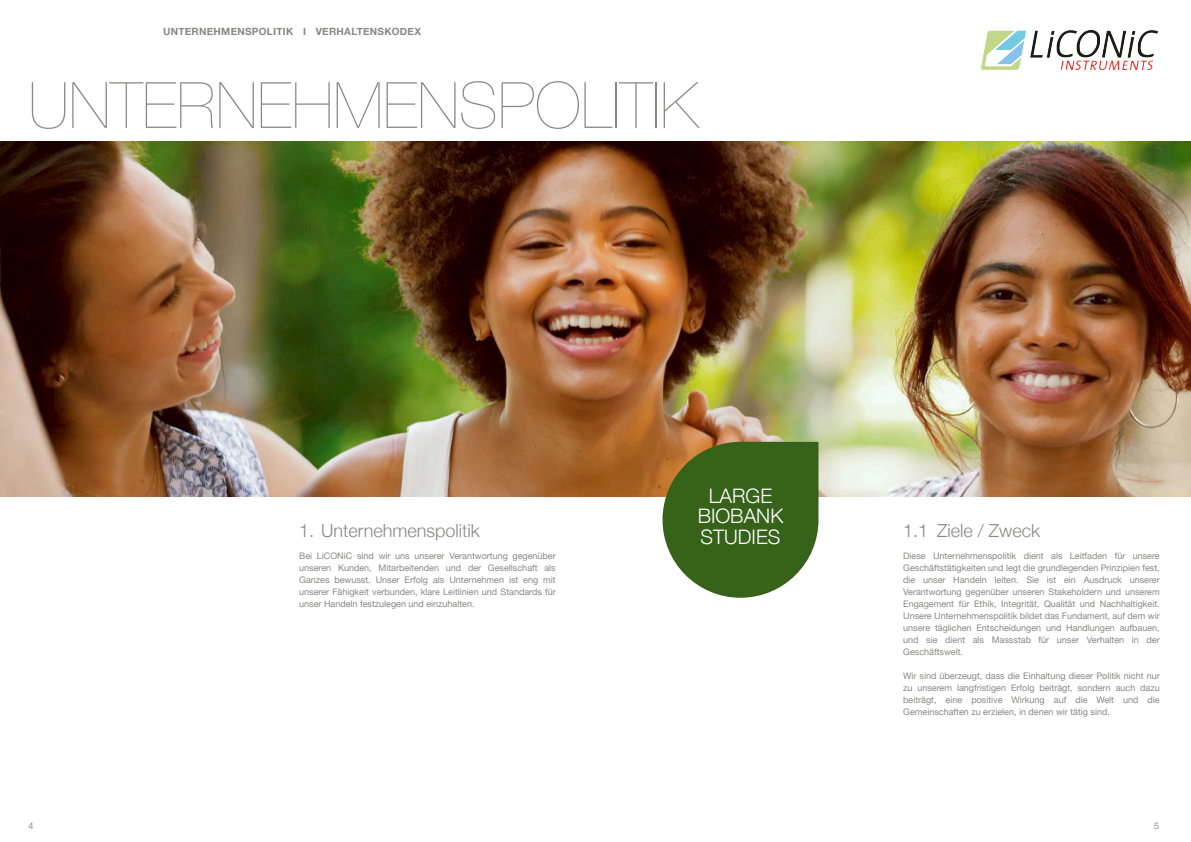
<style>
.page{position:relative;width:1191px;height:842px;background:#fff}
.page>*{position:absolute;margin:0;border:0;box-sizing:border-box;transform-origin:0 0}
.t1{font:200 64px "Helvetica Neue";color:#878786}
.t2{font:300 20px/20.6px "Helvetica Neue";color:#fff;text-align:center}
.t3{font:300 18px "Helvetica Neue";color:#878786}
.t4{font:700 10px "Helvetica Neue";letter-spacing:.03em;color:#878786}
.t5{font:9px/12px "Helvetica Neue";color:#878786;text-align:justify}
.t6{font:300 9px "Helvetica Neue";color:#666}
</style>
<div class="page">
<img style="left:0;top:142px;width:1191px;height:354px">
<img style="left:981px;top:30px;width:176px;height:39px">
<svg style="left:662px;top:442px;width:156px;height:156px;background:#567536"></svg>
<p class="t4" style="left:163px;top:26px;width:259px">UNTERNEHMENSPOLITIK I VERHALTENSKODEX</p>
<h1 class="t1" style="left:28px;top:68px;width:671px">UNTERNEHMENSPOLITIK</h1>
<h2 class="t2" style="left:697px;top:485px;width:87px">LARGE<br>BIOBANK<br>STUDIES</h2>
<h3 class="t3" style="left:299px;top:520px;width:182px">1. Unternehmenspolitik</h3>
<h3 class="t3" style="left:903px;top:520px;width:139px">1.1 Ziele / Zweck</h3>
<p class="t5" style="left:299px;top:550px;width:258px">Bei LiCONiC sind wir uns unserer Verantwortung gegenüber unseren Kunden, Mitarbeitenden und der Gesellschaft als Ganzes bewusst. Unser Erfolg als Unternehmen ist eng mit unserer Fähigkeit verbunden, klare Leitlinien und Standards für unser Handeln festzulegen und einzuhalten.</p>
<p class="t5" style="left:903px;top:550px;width:258px">Diese Unternehmenspolitik dient als Leitfaden für unsere Geschäftstätigkeiten und legt die grundlegenden Prinzipien fest, die unser Handeln leiten. Sie ist ein Ausdruck unserer Verantwortung gegenüber unseren Stakeholdern und unserem Engagement für Ethik, Integrität, Qualität und Nachhaltigkeit.<br>Unsere Unternehmenspolitik bildet das Fundament, auf dem wir unsere täglichen Entscheidungen und Handlungen aufbauen, und sie dient als Massstab für unser Verhalten in der Geschäftswelt.</p>
<p class="t5" style="left:903px;top:670px;width:258px">Wir sind überzeugt, dass die Einhaltung dieser Politik nicht nur zu unserem langfristigen Erfolg beiträgt, sondern auch dazu beiträgt, eine positive Wirkung auf die Welt und die Gemeinschaften zu erzielen, in denen wir tätig sind.</p>
<p class="t6" style="left:28px;top:820px;width:7px">4</p>
<p class="t6" style="left:1154px;top:820px;width:7px">5</p>
</div>
